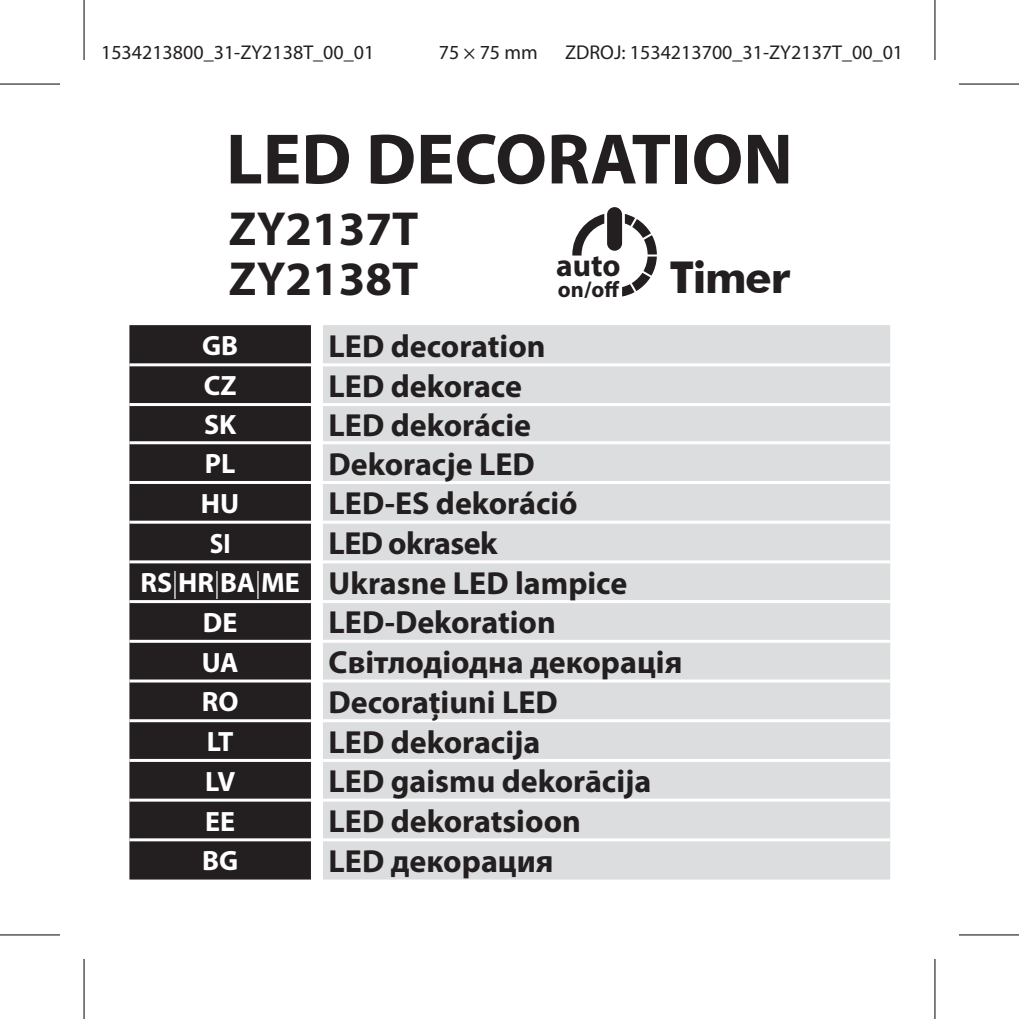
<style>
.page{position:relative;width:1019px;height:1019px;background:#fff}
.page>*{position:absolute;margin:0;border:0;box-sizing:border-box;transform-origin:0 0}
.t1{font:700 72px "Myriad Pro";color:#231f20}
.t2{font:700 48px/49.6px "Myriad Pro";color:#231f20}
.t3{font:700 43.6px "Futura BT";letter-spacing:-.03em;color:#231f20}
.t4{font:700 32px/39.6px "Myriad Pro";color:#231f20}
.t5{font:700 31.2px "Myriad Pro";color:#231f20}
.t6{font:700 28px "Myriad Pro";color:#fff}
.t7{font:700 28px "Myriad Pro";color:#fff;scale:.9 1}
.t8{font:700 22.4px "Myriad Pro";color:#231f20}
.t9{font:20px "Myriad Pro";color:#231f20}
.s1{font-size:28px;color:#fff}
.s2{font-weight:300;font-size:28px;color:#fff}
</style>
<div class="page">
<div style="left:607px;top:207px;width:15px;height:44px;background:#231f20;border-radius:7px"></div>
<svg style="left:572px;top:214px;width:32px;height:41px"></svg>
<svg style="left:622px;top:214px;width:34px;height:82px"></svg>
<div style="left:323px;top:325px;width:567px;height:554px;background:#dcdddf"></div>
<div style="left:129px;top:406px;width:182px;height:473px;background:#231f20"></div>
<hr style="left:323px;top:363px;width:567px;height:3px;background:#fff">
<svg style="left:129px;top:325px;width:182px;height:81px;background:#333031"></svg>
<hr style="left:323px;top:403px;width:567px;height:3px;background:#fff">
<hr style="left:129px;top:441px;width:182px;height:3px;background:#fff">
<hr style="left:323px;top:441px;width:567px;height:3px;background:#fff">
<hr style="left:129px;top:481px;width:182px;height:3px;background:#fff">
<hr style="left:323px;top:481px;width:567px;height:3px;background:#fff">
<hr style="left:129px;top:520px;width:182px;height:3px;background:#fff">
<hr style="left:323px;top:520px;width:567px;height:3px;background:#fff">
<hr style="left:129px;top:560px;width:182px;height:3px;background:#fff">
<hr style="left:323px;top:560px;width:567px;height:3px;background:#fff">
<hr style="left:129px;top:600px;width:182px;height:3px;background:#fff">
<hr style="left:323px;top:600px;width:567px;height:3px;background:#fff">
<hr style="left:129px;top:639px;width:182px;height:3px;background:#fff">
<hr style="left:323px;top:639px;width:567px;height:3px;background:#fff">
<hr style="left:129px;top:679px;width:182px;height:3px;background:#fff">
<hr style="left:323px;top:679px;width:567px;height:3px;background:#fff">
<hr style="left:129px;top:719px;width:182px;height:3px;background:#fff">
<hr style="left:323px;top:719px;width:567px;height:3px;background:#fff">
<hr style="left:129px;top:758px;width:182px;height:3px;background:#fff">
<hr style="left:323px;top:758px;width:567px;height:3px;background:#fff">
<hr style="left:129px;top:798px;width:182px;height:3px;background:#fff">
<hr style="left:323px;top:798px;width:567px;height:3px;background:#fff">
<hr style="left:129px;top:838px;width:182px;height:3px;background:#fff">
<hr style="left:323px;top:838px;width:567px;height:3px;background:#fff">
<svg style="left:0;top:935px;width:60px;height:1px"></svg>
<svg style="left:959px;top:935px;width:59px;height:1px"></svg>
<svg style="left:935px;top:0;width:1px;height:60px"></svg>
<svg style="left:935px;top:959px;width:1px;height:59px"></svg>
<hr style="left:0;top:83px;width:60px;height:2px;background:#000">
<hr style="left:958px;top:83px;width:60px;height:2px;background:#000">
<hr style="left:0;top:934px;width:60px;height:1px;background:#000">
<hr style="left:958px;top:934px;width:60px;height:1px;background:#000">
<hr style="left:83px;top:0;width:2px;height:60px;background:#000">
<hr style="left:83px;top:958px;width:2px;height:60px;background:#000">
<hr style="left:934px;top:0;width:1px;height:60px;background:#000">
<hr style="left:934px;top:958px;width:1px;height:60px;background:#000">
<p class="t9" style="left:101px;top:40px;width:275px">1534213800_31-ZY2138T_00_01</p>
<p class="t9" style="left:439px;top:40px;width:101px">75 × 75 mm</p>
<p class="t9" style="left:565px;top:40px;width:339px">ZDROJ: 1534213700_31-ZY2137T_00_01</p>
<h1 class="t1" style="left:226px;top:112px;width:568px">LED DECORATION</h1>
<h2 class="t2" style="left:229px;top:202px;width:191px">ZY2137T<br>ZY2138T</h2>
<p class="t5" style="left:556px;top:245px;width:66px">auto</p>
<p class="t8" style="left:558px;top:274px;width:63px">on/off</p>
<h3 class="t3" style="left:669px;top:251px;width:122px">Timer</h3>
<p class="t6" style="left:202px;top:328px;width:38px">GB</p>
<p class="t4" style="left:328px;top:325px;width:218px">LED decoration</p>
<p class="t6" style="left:204px;top:367px;width:34px">CZ</p>
<p class="t4" style="left:328px;top:365px;width:195px">LED dekorace</p>
<p class="t6" style="left:204px;top:406px;width:34px">SK</p>
<p class="t4" style="left:328px;top:404px;width:204px">LED dekorácie</p>
<p class="t6" style="left:205px;top:445px;width:32px">PL</p>
<p class="t4" style="left:328px;top:443px;width:208px">Dekoracje LED</p>
<p class="t6" style="left:201px;top:485px;width:40px">HU</p>
<p class="t4" style="left:328px;top:482px;width:250px">LED-ES dekoráció</p>
<p class="t7" style="left:210px;top:525px;width:25px">SI</p>
<p class="t4" style="left:140px;top:522px;width:488px;text-indent:188px">LED okrasek<br><span class="s1">RS</span><span class="s2">|</span><span class="s1">HR</span><span class="s2">|</span><span class="s1">BA</span><span class="s2">|</span><span class="s1">ME</span> Ukrasne LED lampice</p>
<p class="t6" style="left:203px;top:604px;width:36px">DE</p>
<p class="t4" style="left:328px;top:601px;width:229px">LED-Dekoration</p>
<p class="t6" style="left:202px;top:644px;width:38px">UA</p>
<p class="t4" style="left:328px;top:641px;width:355px">Cвітлодіодна декорація</p>
<p class="t6" style="left:202px;top:683px;width:38px">RO</p>
<p class="t4" style="left:328px;top:681px;width:231px">Decorațiuni LED</p>
<p class="t6" style="left:207px;top:723px;width:28px">LT</p>
<p class="t4" style="left:328px;top:721px;width:213px">LED dekoracija</p>
<p class="t6" style="left:205px;top:763px;width:32px">LV</p>
<p class="t4" style="left:328px;top:760px;width:324px">LED gaismu dekorācija</p>
<p class="t6" style="left:205px;top:802px;width:31px">EE</p>
<p class="t4" style="left:328px;top:800px;width:254px">LED dekoratsioon</p>
<p class="t6" style="left:202px;top:842px;width:38px">BG</p>
<p class="t4" style="left:328px;top:840px;width:226px">LED декорация</p>
</div>
